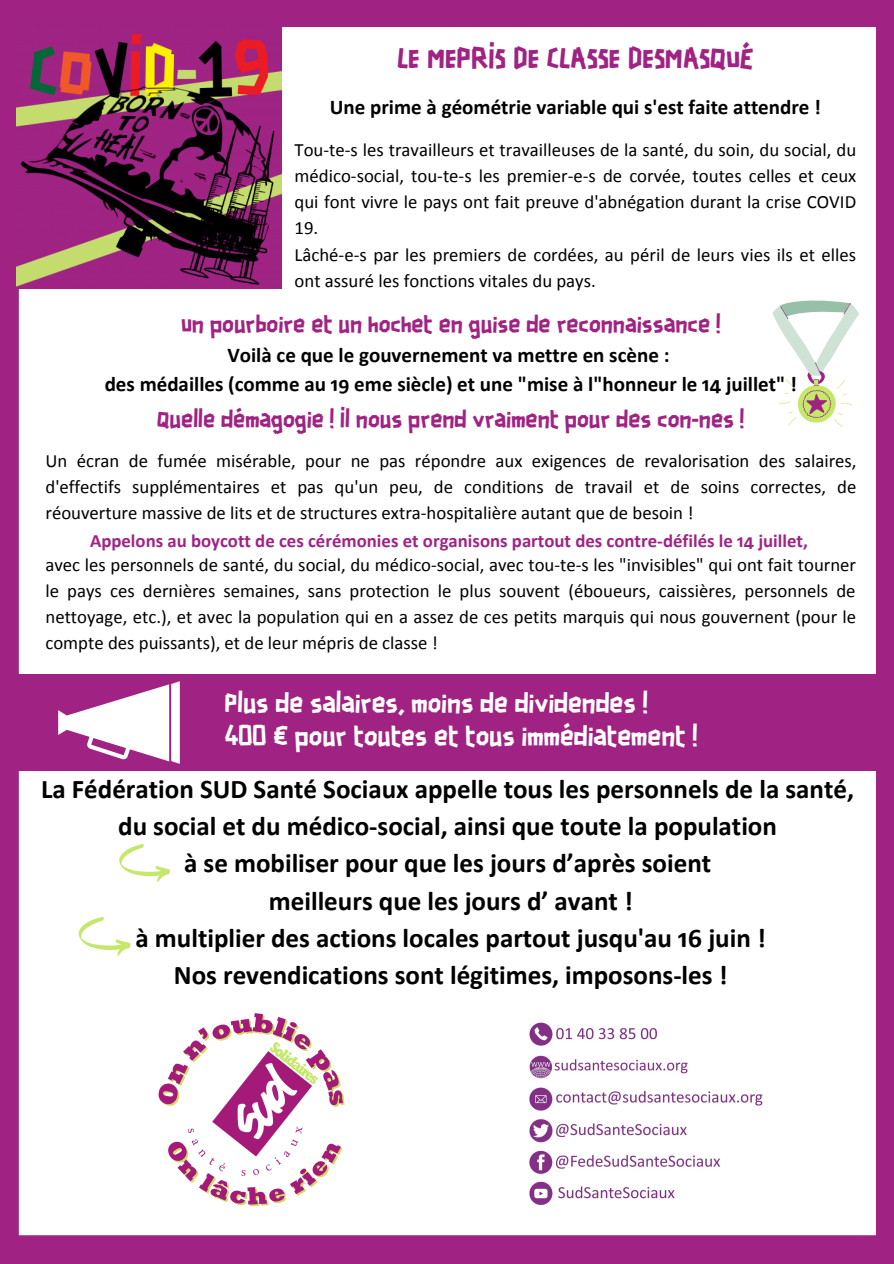
<style>
.page{position:relative;width:894px;height:1264px;background:#fff}
.page>*{position:absolute;margin:0;border:0;box-sizing:border-box;transform-origin:0 0}
.t1{font:700 27px/37.2px "Calibri";color:#000;text-align:center}
.t2{font:27px "Scotchlidaires";color:#a02383}
.t3{font:24px/32.7px "Scotchlidaires";color:#fff}
.t4{font:700 21px/29.2px "Calibri";color:#000;text-align:center}
.t5{font:21px "Scotchlidaires";color:#a02383}
.t6{font:18.75px/26px "Calibri";color:#000;text-align:justify}
.t7{font:700 18.75px "Calibri";color:#a02383}
</style>
<div class="page">
<div style="left:0;top:0;width:893px;height:1263px;background:#a02383"></div>
<div style="left:19px;top:27px;width:856px;height:1208px;background:#fff"></div>
<div style="left:0;top:674px;width:893px;height:97px;background:#a02383"></div>
<img style="left:17px;top:27px;width:264px;height:262px">
<svg style="left:58px;top:681px;width:122px;height:83px"></svg>
<svg style="left:772px;top:296px;width:86px;height:131px;background:#e9ede2"></svg>
<img style="left:119px;top:975px;width:267px;height:261px">
<img style="left:529px;top:1018px;width:242px;height:191px">
<svg style="left:119px;top:844px;width:51px;height:38px;background:#f4fae3"></svg>
<svg style="left:79px;top:916px;width:51px;height:40px;background:#f4fae3"></svg>
<h1 class="t2" style="left:397px;top:46px;width:357px">LE MEPRIS DE CLASSE DESMASQUÉ</h1>
<p class="t4" style="left:330px;top:92px;width:492px">Une prime à géométrie variable qui s'est faite attendre !</p>
<p class="t6" style="left:294px;top:138px;width:563px;text-align:left">Tou-te-s les travailleurs et travailleuses de la santé, du soin, du social, du médico-social, tou-te-s les premier-e-s de corvée, toutes celles et ceux qui font vivre le pays ont fait preuve d'abnégation durant la crise COVID 19.<br>Lâché-e-s par les premiers de cordées, au péril de leurs vies ils et elles ont assuré les fonctions vitales du pays.</p>
<p class="t5" style="left:181px;top:314px;width:540px">Un pourboire et un hochet en guise de reconnaissance !</p>
<p class="t4" style="left:105px;top:340px;width:693px">Voilà ce que le gouvernement va mettre en scène :<br>des médailles (comme au 19 eme siècle) et une "mise à l"honneur le 14 juillet" !</p>
<p class="t5" style="left:157px;top:409px;width:588px">Quelle démagogie ! Il nous prend vraiment pour des con-nes !</p>
<p class="t6" style="left:45px;top:450px;width:812px">Un écran de fumée misérable, pour ne pas répondre aux exigences de revalorisation des salaires, d'effectifs supplémentaires et pas qu'un peu, de conditions de travail et de soins correctes, de réouverture massive de lits et de structures extra-hospitalière autant que de besoin !</p>
<p class="t7" style="left:90px;top:529px;width:719px">Appelons au boycott de ces cérémonies et organisons partout des contre-défilés le 14 juillet,</p>
<p class="t6" style="left:45px;top:553px;width:812px">avec les personnels de santé, du social, du médico-social, avec tou-te-s les "invisibles" qui ont fait tourner le pays ces dernières semaines, sans protection le plus souvent (éboueurs, caissières, personnels de nettoyage, etc.), et avec la population qui en a assez de ces petits marquis qui nous gouvernent (pour le compte des puissants), et de leur mépris de classe !</p>
<p class="t3" style="left:225px;top:689px;width:474px">Plus de salaires, moins de dividendes !<br>400 € pour toutes et tous immédiatement !</p>
<p class="t1" style="left:41px;top:770px;width:814px">La Fédération SUD Santé Sociaux appelle tous les personnels de la santé, du social et du médico-social, ainsi que toute la population<br>à se mobiliser pour que les jours d’après soient<br>meilleurs que les jours d’ avant !<br>à multiplier des actions locales partout jusqu'au 16 juin !<br>Nos revendications sont légitimes, imposons-les !</p>
</div>
